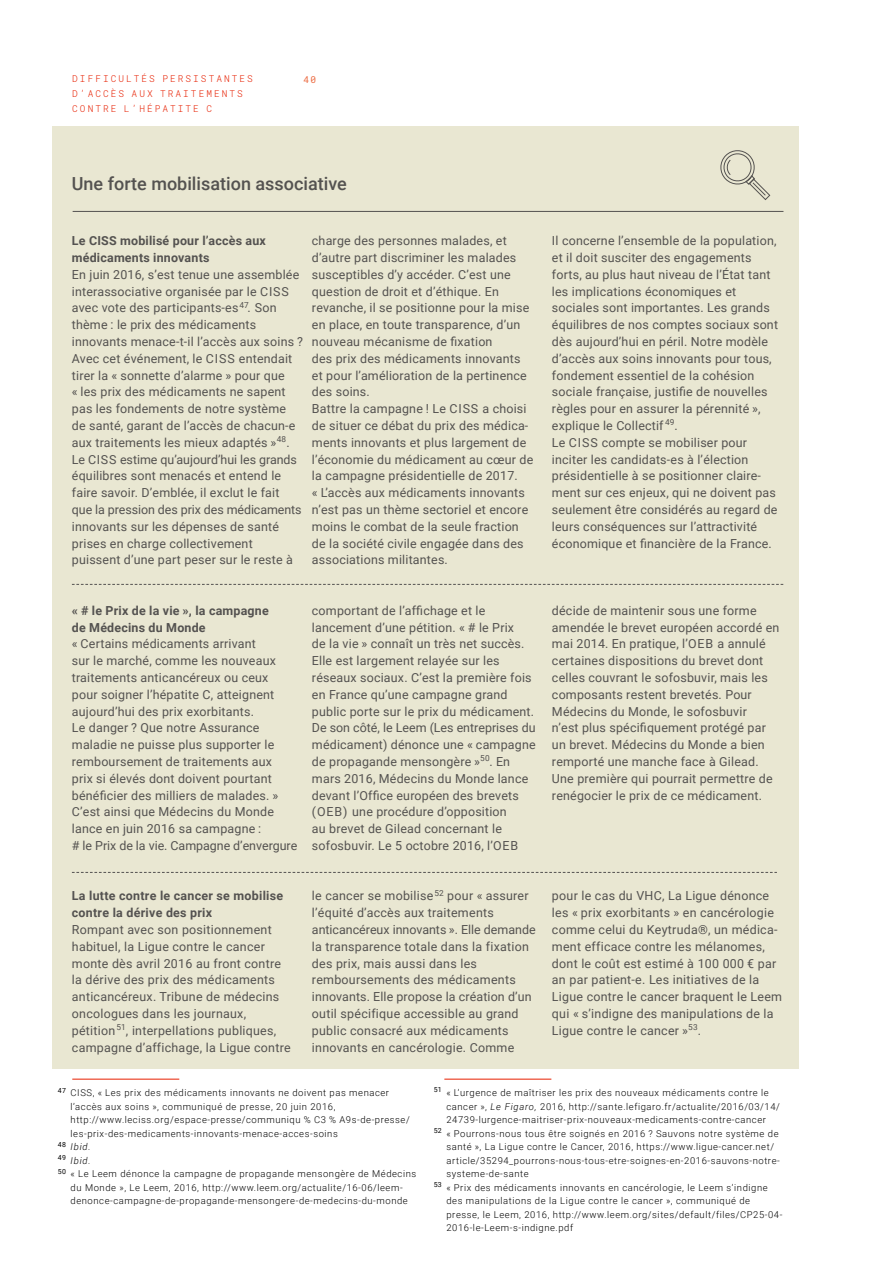
<style>
.page{position:relative;width:893px;height:1263px;background:#fff}
.page>*{position:absolute;margin:0;border:0;box-sizing:border-box;transform-origin:0 0}
.t1{font:500 18px "Roboto";color:#545250}
.t2{font:12.45px/16.8px "Roboto";letter-spacing:.015em;color:#545250}
.t3{font:700 12.45px/16.8px "Roboto";letter-spacing:.015em;color:#545250}
.t4{font:300 9.45px "Roboto";letter-spacing:.06em;color:#000}
.t5{font:300 9.45px/15px "Roboto Mono";letter-spacing:.215em;color:#e71f01}
.t6{font:italic 300 9.45px "Roboto";letter-spacing:.08em;color:#000}
.t7{font:9.45px "Roboto Mono";color:#ec6d44}
.s1{font-style:italic}
</style>
<div class="page">
<div style="left:53px;top:126px;width:746px;height:942px;background:#e9e7d2"></div>
<hr style="left:72px;top:1079px;width:107px;height:1px;background:#e71f01">
<hr style="left:444px;top:1079px;width:107px;height:1px;background:#e71f01">
<svg style="left:72px;top:584px;width:711px;height:1px"></svg>
<svg style="left:72px;top:872px;width:705px;height:1px"></svg>
<hr style="left:73px;top:211px;width:710px;height:1px;background:#545250">
<svg style="left:720px;top:150px;width:51px;height:50px"></svg>
<p class="t5" style="left:72px;top:71px;width:182px">DIFFICULTÉS PERSISTANTES<br>D’ACCÈS AUX TRAITEMENTS<br>CONTRE L’HÉPATITE C</p>
<p class="t7" style="left:303px;top:73px;width:14px">40</p>
<h1 class="t1" style="left:72px;top:170px;width:277px">Une forte mobilisation associative</h1>
<p class="t3" style="left:72px;top:232px;width:196px">Le CISS mobilisé pour l’accès aux médicaments innovants</p>
<p class="t2" style="left:72px;top:265px;width:233px">En juin 2016, s’est tenue une assemblée interassociative organisée par le CISS avec vote des participants-es<sup>47</sup>. Son thème : le prix des médicaments innovants menace-t-il l’accès aux soins ?<br>Avec cet événement, le CISS entendait tirer la « sonnette d’alarme » pour que<br>« les prix des médicaments ne sapent pas les fondements de notre système de santé, garant de l’accès de chacun-e aux traitements les mieux adaptés »<sup>48</sup>.<br>Le CISS estime qu’aujourd’hui les grands équilibres sont menacés et entend le faire savoir. D’emblée, il exclut le fait que la pression des prix des médicaments innovants sur les dépenses de santé prises en charge collectivement puissent d’une part peser sur le reste à</p>
<p class="t2" style="left:312px;top:232px;width:223px">charge des personnes malades, et d’autre part discriminer les malades susceptibles d’y accéder. C’est une question de droit et d’éthique. En revanche, il se positionne pour la mise en place, en toute transparence, d’un nouveau mécanisme de fixation<br>des prix des médicaments innovants et pour l’amélioration de la pertinence des soins.<br>Battre la campagne ! Le CISS a choisi de situer ce débat du prix des médica&shy;ments innovants et plus largement de l’économie du médicament au cœur de la campagne présidentielle de 2017.<br>« L’accès aux médicaments innovants n’est pas un thème sectoriel et encore moins le combat de la seule fraction de la société civile engagée dans des associations militantes.</p>
<p class="t2" style="left:552px;top:232px;width:228px">Il concerne l’ensemble de la population, et il doit susciter des engagements forts, au plus haut niveau de l’État tant les implications économiques et sociales sont importantes. Les grands équilibres de nos comptes sociaux sont dès aujourd’hui en péril. Notre modèle d’accès aux soins innovants pour tous, fondement essentiel de la cohésion sociale française, justifie de nouvelles règles pour en assurer la pérennité », explique le Collectif <sup>49</sup>.<br>Le CISS compte se mobiliser pour inciter les candidats-es à l’élection présidentielle à se positionner claire&shy;ment sur ces enjeux, qui ne doivent pas seulement être considérés au regard de leurs conséquences sur l’attractivité économique et financière de la France.</p>
<p class="t3" style="left:72px;top:601px;width:198px">« # le Prix de la vie », la campagne de Médecins du Monde</p>
<p class="t2" style="left:72px;top:635px;width:227px">« Certains médicaments arrivant<br>sur le marché, comme les nouveaux traitements anticancéreux ou ceux<br>pour soigner l’hépatite C, atteignent aujourd’hui des prix exorbitants.<br>Le danger ? Que notre Assurance maladie ne puisse plus supporter le remboursement de traitements aux<br>prix si élevés dont doivent pourtant bénéficier des milliers de malades. » C’est ainsi que Médecins du Monde lance en juin 2016 sa campagne :<br># le Prix de la vie. Campagne d’envergure</p>
<p class="t3" style="left:72px;top:887px;width:213px">La lutte contre le cancer se mobilise contre la dérive des prix</p>
<p class="t2" style="left:72px;top:921px;width:220px">Rompant avec son positionnement habituel, la Ligue contre le cancer monte dès avril 2016 au front contre la dérive des prix des médicaments anticancéreux. Tribune de médecins oncologues dans les journaux, pétition<sup>51</sup>, interpellations publiques, campagne d’affichage, la Ligue contre</p>
<p class="t2" style="left:312px;top:601px;width:225px">comportant de l’affichage et le lancement d’une pétition. « # le Prix<br>de la vie » connaît un très net succès.<br>Elle est largement relayée sur les réseaux sociaux. C’est la première fois en France qu’une campagne grand public porte sur le prix du médicament.<br>De son côté, le Leem (Les entreprises du médicament) dénonce une « campagne de propagande mensongère »<sup>50</sup>. En mars 2016, Médecins du Monde lance devant l’Office européen des brevets (OEB) une procédure d’opposition<br>au brevet de Gilead concernant le sofosbuvir. Le 5 octobre 2016, l’OEB</p>
<p class="t2" style="left:552px;top:601px;width:229px">décide de maintenir sous une forme amendée le brevet européen accordé en mai 2014. En pratique, l’OEB a annulé certaines dispositions du brevet dont celles couvrant le sofosbuvir, mais les composants restent brevetés. Pour Médecins du Monde, le sofosbuvir<br>n’est plus spécifiquement protégé par un brevet. Médecins du Monde a bien remporté une manche face à Gilead.<br>Une première qui pourrait permettre de renégocier le prix de ce médicament.</p>
<p class="t2" style="left:312px;top:887px;width:225px">le cancer se mobilise<sup>52</sup> pour « assurer l’équité d’accès aux traitements anticancéreux innovants ». Elle demande la transparence totale dans la fixation des prix, mais aussi dans les remboursements des médicaments innovants. Elle propose la création d’un outil spécifique accessible au grand public consacré aux médicaments innovants en cancérologie. Comme</p>
<p class="t2" style="left:552px;top:887px;width:232px">pour le cas du VHC, La Ligue dénonce les « prix exorbitants » en cancérologie comme celui du Keytruda®, un médica&shy;ment efficace contre les mélanomes, dont le coût est estimé à 100 000 € par an par patient-e. Les initiatives de la Ligue contre le cancer braquent le Leem qui « s’indigne des manipulations de la Ligue contre le cancer »<sup>53</sup>.</p>
<p class="t4" style="left:58px;top:1086px;width:333px"><sup>47</sup> CISS, « Les prix des médicaments innovants ne doivent pas menacer</p>
<p class="t4" style="left:71px;top:1100px;width:266px">l’accès aux soins », communiqué de presse, 20 juin 2016,</p>
<p class="t4" style="left:71px;top:1113px;width:341px">http://www.leciss.org/espace-presse/communiqu % C3 % A9s-de-presse/</p>
<p class="t4" style="left:71px;top:1127px;width:269px">les-prix-des-medicaments-innovants-menace-acces-soins</p>
<p class="t6" style="left:58px;top:1140px;width:34px"><sup>48</sup> Ibid.</p>
<p class="t6" style="left:58px;top:1154px;width:34px"><sup>49</sup> Ibid.</p>
<p class="t4" style="left:58px;top:1167px;width:360px"><sup>50</sup> « Le Leem dénonce la campagne de propagande mensongère de Médecins</p>
<p class="t4" style="left:71px;top:1181px;width:334px">du Monde », Le Leem, 2016, http://www.leem.org/actualite/16-06/leem-</p>
<p class="t4" style="left:71px;top:1194px;width:339px">denonce-campagne-de-propagande-mensongere-de-medecins-du-monde</p>
<p class="t4" style="left:434px;top:1086px;width:337px"><sup>51</sup> « L’urgence de maîtriser les prix des nouveaux médicaments contre le</p>
<p class="t4" style="left:446px;top:1100px;width:335px">cancer », <span class="s1">Le Figaro,</span> 2016, http://sante.lefigaro.fr/actualite/2016/03/14/</p>
<p class="t4" style="left:446px;top:1113px;width:321px">24739-lurgence-maitriser-prix-nouveaux-medicaments-contre-cancer</p>
<p class="t4" style="left:434px;top:1127px;width:346px"><sup>52</sup> « Pourrons-nous tous être soignés en 2016 ? Sauvons notre système de</p>
<p class="t4" style="left:446px;top:1140px;width:329px">santé », La Ligue contre le Cancer, 2016, https://www.ligue-cancer.net/</p>
<p class="t4" style="left:446px;top:1154px;width:335px">article/35294_pourrons-nous-tous-etre-soignes-en-2016-sauvons-notre-</p>
<p class="t4" style="left:446px;top:1167px;width:84px">systeme-de-sante</p>
<p class="t4" style="left:434px;top:1181px;width:335px"><sup>53</sup> « Prix des médicaments innovants en cancérologie, le Leem s’indigne</p>
<p class="t4" style="left:446px;top:1194px;width:305px">des manipulations de la Ligue contre le cancer », communiqué de</p>
<p class="t4" style="left:446px;top:1208px;width:337px">presse, le Leem, 2016, http://www.leem.org/sites/default/files/CP25-04-</p>
<p class="t4" style="left:446px;top:1221px;width:128px">2016-le-Leem-s-indigne.pdf</p>
</div>
